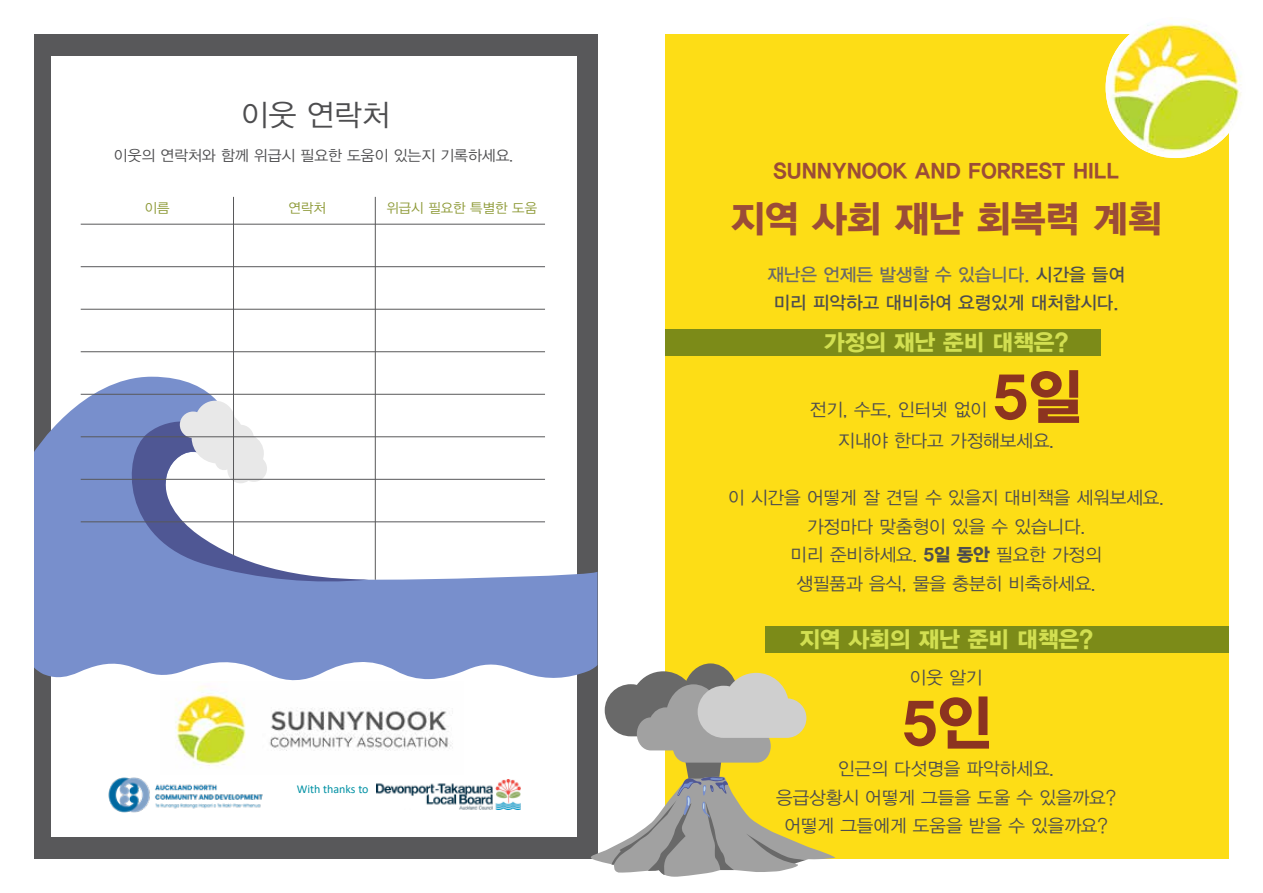
<style>
.page{position:relative;width:1263px;height:893px;background:#fff}
.page>*{position:absolute;margin:0;border:0;box-sizing:border-box;transform-origin:0 0}
.t1{font:60px "YDIYGO360";color:#8c3420}
.t2{font:37.5px "YDIYGO360";color:#9b4c37}
.t3{font:30px "YDIYGO120";color:#4d4d4f}
.t4{font:22.5px "YDIYGO360";color:#d2df51}
.t5{font:21px "YDIYGO360";color:#9b4c37}
.t6{font:18px/28.5px "YDIYGO120";color:#4d4d4f;text-align:center}
.t7{font:18px/28.5px "YDIYGO330";color:#4d4d4f;text-align:center}
.t8{font:15px "YDIYGO120";color:#4d4d4f}
.t9{font:13.5px "YDIYGO120";color:#8d9936}
.t10{font:12px "Calibri";color:#0091a4}
.s1{color:#6a696a}
.s2{font-family:"YDIYGO360"}
</style>
<div class="page">
<div style="left:34px;top:34px;width:563px;height:825px;background:#58585a"></div>
<div style="left:51px;top:662px;width:526px;height:174px;background:#fff"></div>
<div style="left:665px;top:34px;width:564px;height:825px;background:#fddd16"></div>
<div style="left:51px;top:57px;width:526px;height:582px;background:#fff"></div>
<img style="left:175px;top:686px;width:278px;height:82px">
<img style="left:1106px;top:21px;width:136px;height:137px">
<div style="left:665px;top:329px;width:436px;height:26px;background:#7c8b18"></div>
<div style="left:765px;top:626px;width:464px;height:26px;background:#7c8b18"></div>
<img style="left:377px;top:780px;width:144px;height:30px">
<img style="left:108px;top:777px;width:155px;height:36px">
<svg style="left:34px;top:377px;width:563px;height:304px;fill:#788fcc"></svg>
<svg style="left:120px;top:401px;width:249px;height:184px"></svg>
<svg style="left:585px;top:663px;width:250px;height:214px"></svg>
<hr style="left:233px;top:197px;width:1px;height:358px;background:#58585a">
<hr style="left:375px;top:197px;width:1px;height:383px;background:#58585a">
<hr style="left:81px;top:224px;width:464px;height:1px;background:#58585a">
<hr style="left:81px;top:266px;width:464px;height:1px;background:#58585a">
<hr style="left:81px;top:309px;width:464px;height:1px;background:#58585a">
<hr style="left:81px;top:351px;width:464px;height:1px;background:#58585a">
<hr style="left:81px;top:394px;width:464px;height:1px;background:#58585a">
<hr style="left:81px;top:436px;width:464px;height:1px;background:#58585a">
<hr style="left:81px;top:479px;width:464px;height:1px;background:#58585a">
<hr style="left:81px;top:521px;width:464px;height:1px;background:#58585a">
<h3 class="t3" style="left:241px;top:99px;width:150px">이웃 연락처</h3>
<p class="t8" style="left:114px;top:147px;width:401px">이웃의 연락처와 함께 위급시 필요한 도움이 있는지 기록하세요.</p>
<p class="t9" style="left:145px;top:200px;width:26px">이름</p>
<p class="t9" style="left:289px;top:200px;width:39px">연락처</p>
<p class="t9" style="left:386px;top:200px;width:152px">위급시 필요한 특별한 도움</p>
<p class="t10" style="left:297px;top:780px;width:73px">With thanks to</p>
<p class="t5" style="left:773px;top:159px;width:348px">SUNNYNOOK AND FORREST HILL</p>
<h2 class="t2" style="left:730px;top:196px;width:433px">지역 사회 재난 회복력 계획</h2>
<p class="t7" style="left:767px;top:260px;width:359px"><span class="s1">재난은 언제든 발생할 수 있습니다.</span> 시간을 들여 미리 피악하고 대비하여 요령있게 대처합시다.</p>
<p class="t4" style="left:824px;top:329px;width:246px">가정의 재난 준비 대책은?</p>
<h1 class="t1" style="left:993px;top:361px;width:90px">5일</h1>
<p class="t6" style="left:838px;top:427px;width:217px">지내야 한다고 가정해보세요.</p>
<p class="t6" style="left:810px;top:395px;width:179px">전기, 수도, 인터넷 없이</p>
<p class="t6" style="left:728px;top:484px;width:437px">이 시간을 어떻게 잘 견딜 수 있을지 대비책을 세워보세요. 가정마다 맞춤형이 있을 수 있습니다.<br>미리 준비하세요. <span class="s2">5일 동안</span> 필요한 가정의<br>생필품과 음식, 물을 충분히 비축하세요.</p>
<p class="t4" style="left:799px;top:626px;width:295px">지역 사회의 재난 준비 대책은?</p>
<p class="t6" style="left:910px;top:663px;width:74px">이웃 알기</p>
<h1 class="t1" style="left:903px;top:688px;width:90px">5인</h1>
<p class="t6" style="left:776px;top:755px;width:342px">인근의 다섯명을 파악하세요.<br>응급상황시 어떻게 그들을 도울 수 있을까요? 어떻게 그들에게 도움을 받을 수 있을까요?</p>
</div>
